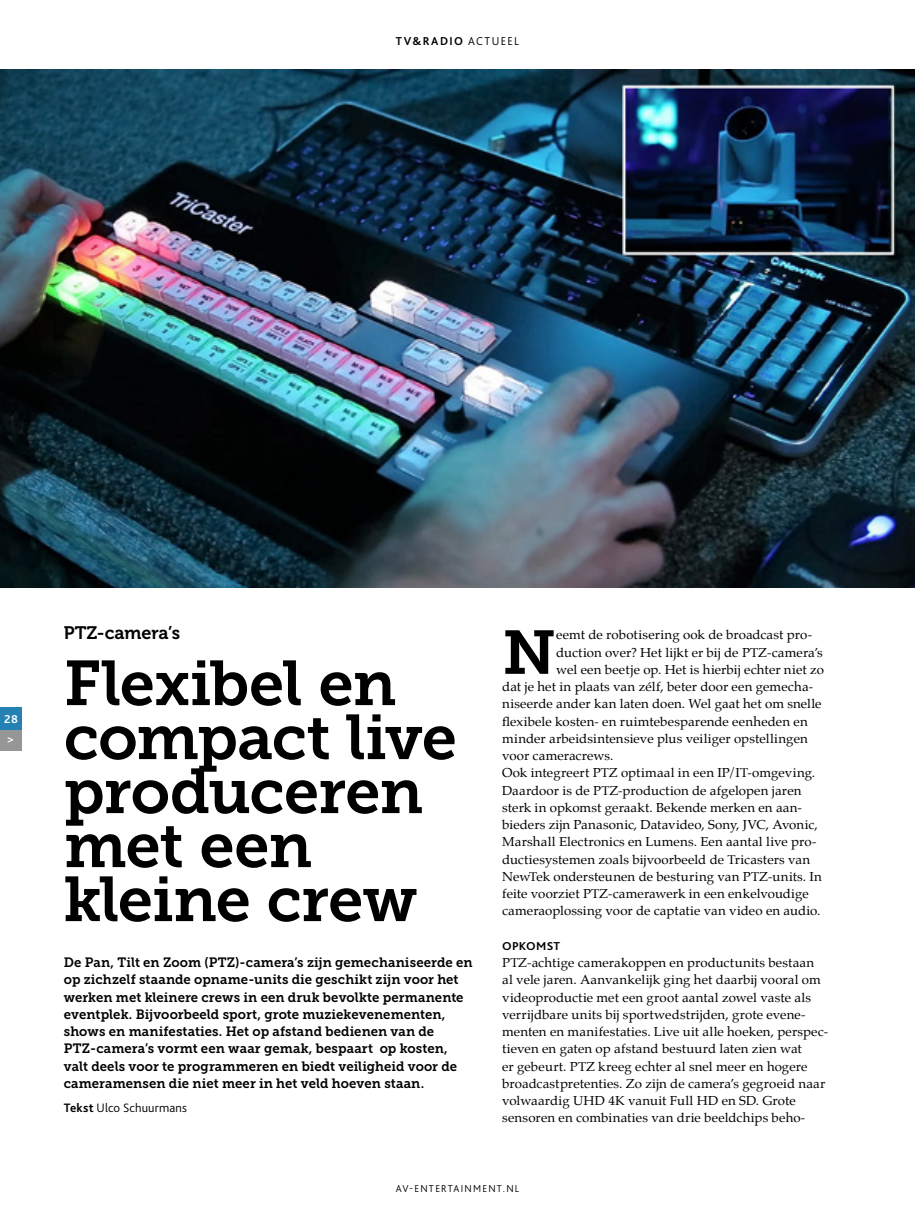
<style>
.page{position:relative;width:915px;height:1212px;background:#fff}
.page>*{position:absolute;margin:0;border:0;box-sizing:border-box;transform-origin:0 0}
.t1{font:63px/54px "Museo Slab 700";letter-spacing:-.015em;color:#000}
.t2{font:61.35px "Museo Slab 700";color:#000;scale:1.04 1}
.t3{font:18px "Museo 700";letter-spacing:-.005em;color:#000}
.t4{font:13.5px/17.2px "Museo Slab 700";letter-spacing:.005em;color:#000}
.t5{font:12.75px/17.2px "Palatino";letter-spacing:.005em;color:#000;scale:1.04 1}
.t6{font:300 12.75px "Bliss 2";letter-spacing:.01em;color:#000}
.t7{font:700 12px "Bliss 2";letter-spacing:.025em;color:#000}
.t8{font:700 12px "Bliss 2";letter-spacing:.025em;color:#000;scale:1.04 1}
.t9{font:700 12px/20.7px "Bliss 2";color:#fff}
.t10{font:300 10.5px "Bliss 2";letter-spacing:.125em;color:#000}
.s1{font-weight:300}
.s2{font-weight:700}
</style>
<div class="page">
<div style="left:0;top:728px;width:21px;height:22px;background:#979696"></div>
<div style="left:0;top:707px;width:21px;height:22px;background:#2381b4"></div>
<img style="left:0;top:70px;width:914px;height:517px">
<p class="t7" style="left:395px;top:33px;width:125px">TV&amp;RADIO <span class="s1">ACTUEEL</span></p>
<p class="t9" style="left:4px;top:708px;width:16px">28 &gt;</p>
<h3 class="t3" style="left:64px;top:623px;width:118px">PTZ-camera’s</h3>
<h1 class="t1" style="left:64px;top:657px;width:394px">Flexibel en compact live produceren met een kleine crew</h1>
<p class="t4" style="left:64px;top:954px;width:410px">De Pan, Tilt en Zoom (PTZ)-camera’s zijn gemechaniseerde en op zichzelf staande opname-units die geschikt zijn voor het werken met kleinere crews in een druk bevolkte permanente eventplek. Bijvoorbeeld sport, grote muziekevenementen, shows en manifestaties. Het op afstand bedienen van de PTZ-camera’s vormt een waar gemak, bespaart op kosten, valt deels voor te programmeren en biedt veiligheid voor de cameramensen die niet meer in het veld hoeven staan.</p>
<p class="t6" style="left:64px;top:1100px;width:125px"><span class="s2">Tekst</span> Ulco Schuurmans</p>
<h2 class="t2" style="left:502px;top:618px;width:53px">N</h2>
<p class="t5" style="left:556px;top:626px;width:247px">eemt de robotisering ook de broadcast pro-</p>
<p class="t5" style="left:556px;top:643px;width:258px">duction over? Het lijkt er bij de PTZ-camera’s</p>
<p class="t5" style="left:556px;top:661px;width:259px">wel een beetje op. Het is hierbij echter niet zo</p>
<p class="t5" style="left:502px;top:678px;width:300px">dat je het in plaats van zélf, beter door een gemecha-</p>
<p class="t5" style="left:502px;top:695px;width:308px">niseerde ander kan laten doen. Wel gaat het om snelle</p>
<p class="t5" style="left:502px;top:712px;width:295px">flexibele kosten- en ruimtebesparende eenheden en</p>
<p class="t5" style="left:502px;top:730px;width:295px">minder arbeidsintensieve plus veiliger opstellingen</p>
<p class="t5" style="left:502px;top:747px;width:108px">voor cameracrews.</p>
<p class="t5" style="left:502px;top:764px;width:302px">Ook integreert PTZ optimaal in een IP/IT-omgeving.</p>
<p class="t5" style="left:502px;top:781px;width:289px">Daardoor is de PTZ-production de afgelopen jaren</p>
<p class="t5" style="left:502px;top:799px;width:289px">sterk in opkomst geraakt. Bekende merken en aan-</p>
<p class="t5" style="left:502px;top:816px;width:305px">bieders zijn Panasonic, Datavideo, Sony, JVC, Avonic,</p>
<p class="t5" style="left:502px;top:833px;width:303px">Marshall Electronics en Lumens. Een aantal live pro-</p>
<p class="t5" style="left:502px;top:850px;width:298px">ductiesystemen zoals bijvoorbeeld de Tricasters van</p>
<p class="t5" style="left:502px;top:868px;width:309px">NewTek ondersteunen de besturing van PTZ-units. In</p>
<p class="t5" style="left:502px;top:885px;width:296px">feite voorziet PTZ-camerawerk in een enkelvoudige</p>
<p class="t5" style="left:502px;top:902px;width:307px">cameraoplossing voor de captatie van video en audio.</p>
<p class="t8" style="left:502px;top:938px;width:57px">OPKOMST</p>
<p class="t5" style="left:502px;top:954px;width:315px">PTZ-achtige camerakoppen en productunits bestaan al vele jaren. Aanvankelijk ging het daarbij vooral om videoproductie met een groot aantal zowel vaste als verrijdbare units bij sportwedstrijden, grote evene&shy;menten en manifestaties. Live uit alle hoeken, perspec&shy;tieven en gaten op afstand bestuurd laten zien wat<br>er gebeurt. PTZ kreeg echter al snel meer en hogere broadcastpretenties. Zo zijn de camera’s gegroeid naar volwaardig UHD 4K vanuit Full HD en SD. Grote sensoren en combinaties van drie beeldchips beho-</p>
<p class="t10" style="left:395px;top:1182px;width:125px">AV-ENTERTAINMENT.NL</p>
</div>
